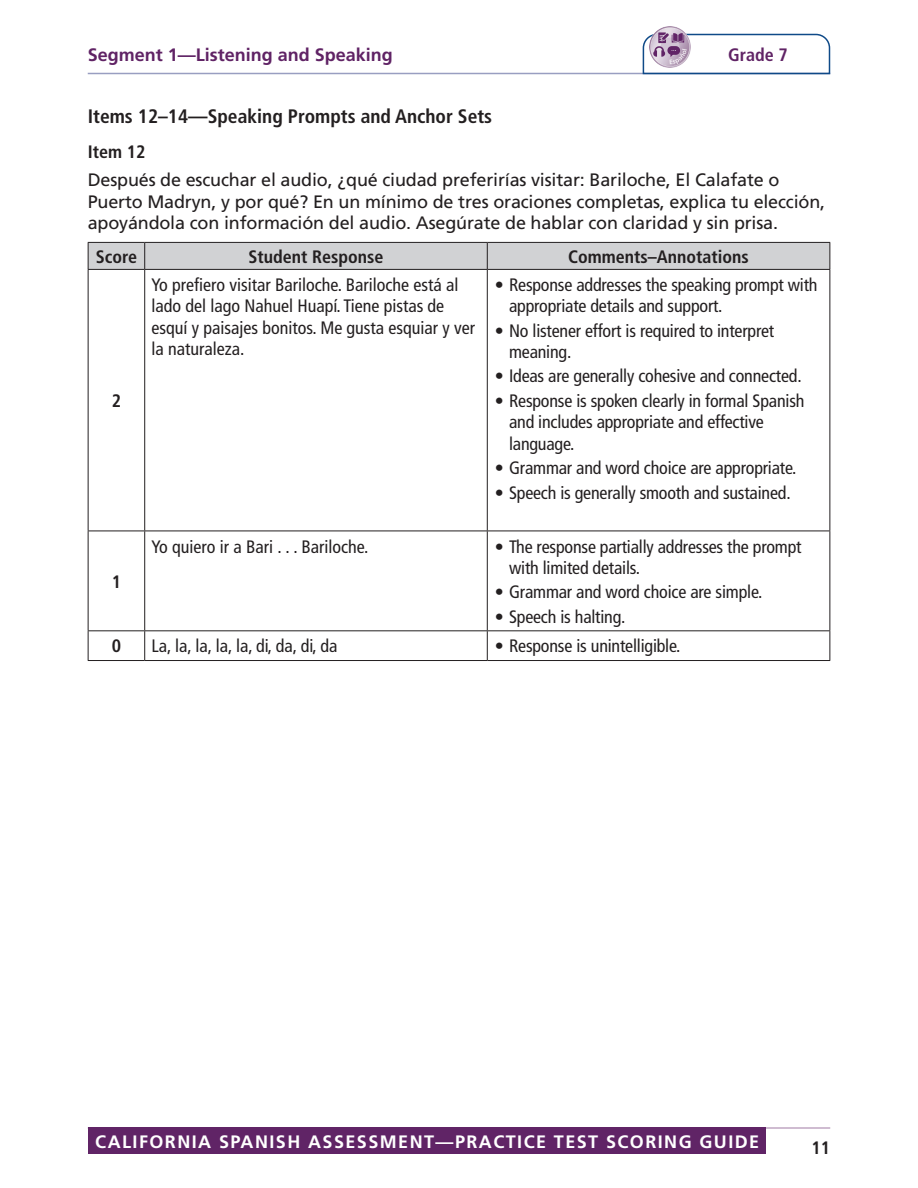
<style>
.page{position:relative;width:918px;height:1188px;background:#fff}
.page>*{position:absolute;margin:0;border:0;box-sizing:border-box;transform-origin:0 0}
.t1{font:700 condensed 19.5px "Frutiger LT Pro";color:#231f20}
.t2{font:condensed 18px/21.6px "Frutiger LT Pro";letter-spacing:-.01em;color:#231f20}
.t3{font:18px/21.6px "Frutiger LT Pro";letter-spacing:-.01em;color:#231f20}
.t4{font:700 18px "Frutiger LT Pro";letter-spacing:.08em;color:#fff}
.t5{font:700 condensed 18px "Frutiger LT Pro";color:#231f20}
.t6{font:700 18px "Frutiger LT Pro";color:#602365}
.t7{font:700 condensed 18px "Frutiger LT Pro";color:#602365}
</style>
<div class="page">
<hr style="left:88px;top:1127px;width:742px;height:2px;background:#c0a7c2">
<div style="left:89px;top:1127px;width:677px;height:27px;background:#602466"></div>
<hr style="left:88px;top:73px;width:742px;height:1px;background:#999ec1">
<svg style="left:642px;top:33px;width:189px;height:42px"></svg>
<hr style="left:88px;top:270px;width:1px;height:261px;background:#231f20">
<hr style="left:144px;top:270px;width:1px;height:261px;background:#231f20">
<hr style="left:88px;top:531px;width:57px;height:1px;background:#231f20">
<hr style="left:88px;top:531px;width:1px;height:99px;background:#231f20">
<hr style="left:145px;top:531px;width:342px;height:1px;background:#231f20">
<hr style="left:144px;top:531px;width:1px;height:99px;background:#231f20">
<hr style="left:487px;top:531px;width:343px;height:1px;background:#231f20">
<hr style="left:88px;top:630px;width:57px;height:1px;background:#231f20">
<svg style="left:88px;top:631px;width:1px;height:29px"></svg>
<hr style="left:145px;top:630px;width:342px;height:1px;background:#231f20">
<svg style="left:144px;top:631px;width:1px;height:29px"></svg>
<hr style="left:88px;top:660px;width:57px;height:1px;background:#231f20">
<hr style="left:145px;top:660px;width:342px;height:1px;background:#231f20">
<hr style="left:487px;top:270px;width:1px;height:261px;background:#231f20">
<hr style="left:830px;top:270px;width:1px;height:261px;background:#231f20">
<hr style="left:487px;top:531px;width:1px;height:99px;background:#231f20">
<hr style="left:830px;top:531px;width:1px;height:99px;background:#231f20">
<hr style="left:487px;top:630px;width:343px;height:1px;background:#231f20">
<svg style="left:487px;top:631px;width:1px;height:29px"></svg>
<svg style="left:830px;top:631px;width:1px;height:29px"></svg>
<hr style="left:487px;top:660px;width:343px;height:1px;background:#231f20">
<svg style="left:88px;top:242px;width:743px;height:27px;background:#c9cacc"></svg>
<hr style="left:88px;top:269px;width:57px;height:1px;background:#231f20">
<hr style="left:145px;top:269px;width:342px;height:1px;background:#231f20">
<hr style="left:487px;top:269px;width:343px;height:1px;background:#231f20">
<img style="left:649px;top:26px;width:41px;height:41px">
<p class="t6" style="left:88px;top:44px;width:307px">Segment 1—Listening and Speaking</p>
<p class="t7" style="left:728px;top:44px;width:61px">Grade 7</p>
<h5 class="t1" style="left:88px;top:104px;width:406px">Items 12–14—Speaking Prompts and Anchor Sets</h5>
<h6 class="t5" style="left:88px;top:141px;width:59px">Item 12</h6>
<p class="t3" style="left:88px;top:169px;width:739px">Después de escuchar el audio, ¿qué ciudad preferirías visitar: Bariloche, El Calafate o<br>Puerto Madryn, y por qué? En un mínimo de tres oraciones completas, explica tu elección, apoyándola con información del audio. Asegúrate de hablar con claridad y sin prisa.</p>
<p class="t5" style="left:96px;top:246px;width:43px">Score</p>
<p class="t5" style="left:248px;top:246px;width:137px">Student Response</p>
<p class="t5" style="left:568px;top:246px;width:182px">Comments–Annotations</p>
<p class="t5" style="left:112px;top:390px;width:11px">2</p>
<p class="t5" style="left:112px;top:571px;width:11px">1</p>
<p class="t2" style="left:151px;top:274px;width:325px">Yo prefiero visitar Bariloche. Bariloche está al lado del lago Nahuel Huapí. Tiene pistas de esquí y paisajes bonitos. Me gusta esquiar y ver la naturaleza.</p>
<p class="t2" style="left:509px;top:274px;width:310px;text-indent:-14px">• Response addresses the speaking prompt with appropriate details and support.</p>
<p class="t2" style="left:509px;top:320px;width:267px;text-indent:-14px">• No listener effort is required to interpret meaning.</p>
<p class="t2" style="left:495px;top:366px;width:308px">• Ideas are generally cohesive and connected.</p>
<p class="t2" style="left:509px;top:390px;width:297px;text-indent:-14px">• Response is spoken clearly in formal Spanish and includes appropriate and effective language.</p>
<p class="t2" style="left:495px;top:457px;width:303px">• Grammar and word choice are appropriate.</p>
<p class="t2" style="left:495px;top:482px;width:297px">• Speech is generally smooth and sustained.</p>
<p class="t2" style="left:151px;top:536px;width:219px">Yo quiero ir a Bari . . . Bariloche.</p>
<p class="t2" style="left:509px;top:536px;width:294px;text-indent:-14px">• The response partially addresses the prompt with limited details.</p>
<p class="t2" style="left:495px;top:582px;width:269px">• Grammar and word choice are simple.</p>
<p class="t2" style="left:495px;top:606px;width:132px">• Speech is halting.</p>
<p class="t5" style="left:112px;top:636px;width:11px">0</p>
<p class="t2" style="left:151px;top:636px;width:188px">La, la, la, la, la, di, da, di, da</p>
<p class="t2" style="left:495px;top:636px;width:187px">• Response is unintelligible.</p>
<p class="t4" style="left:95px;top:1131px;width:665px">CALIFORNIA SPANISH ASSESSMENT—PRACTICE TEST SCORING GUIDE</p>
<p class="t5" style="left:812px;top:1137px;width:20px">11</p>
</div>
